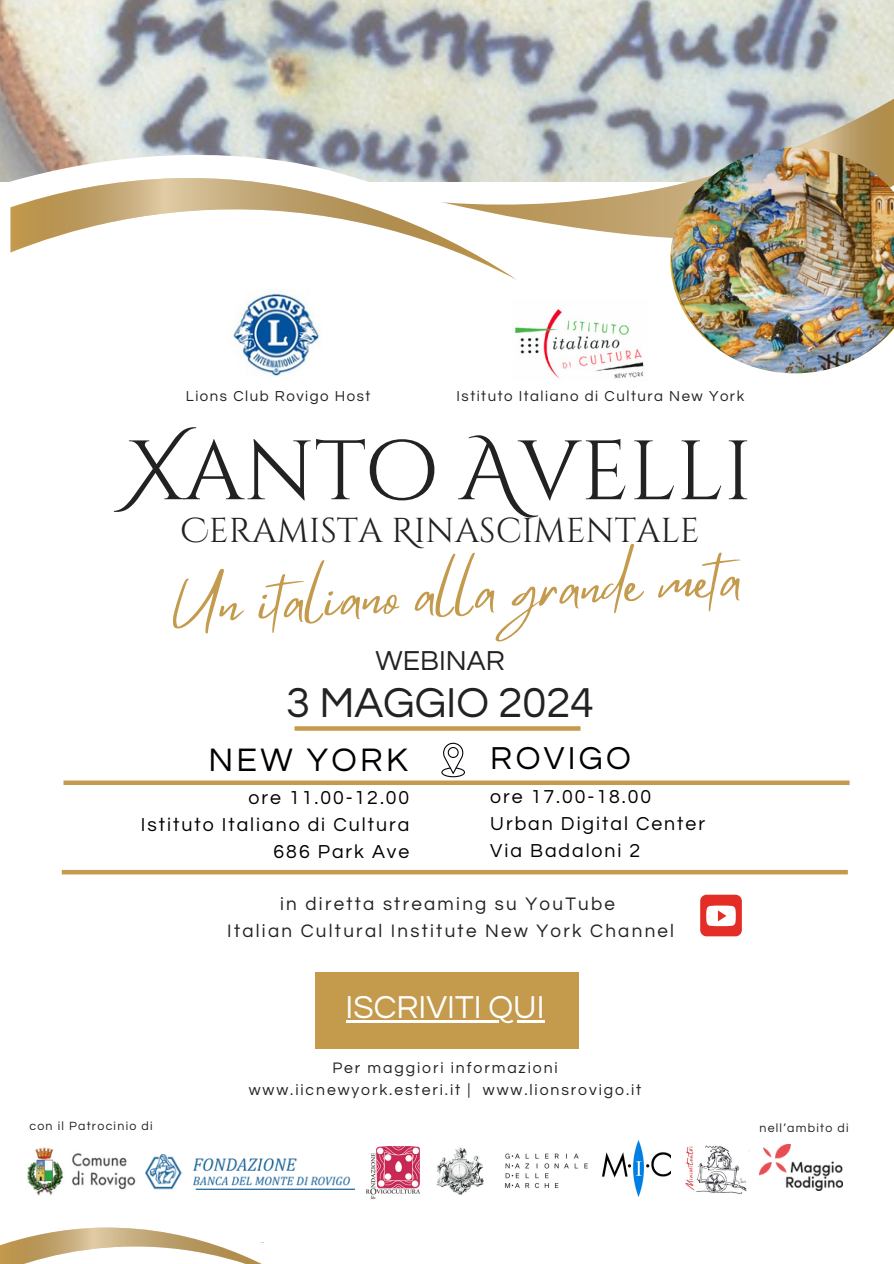
<style>
.page{position:relative;width:894px;height:1264px;background:#fff}
.page>*{position:absolute;margin:0;border:0;box-sizing:border-box;transform-origin:0 0}
.t1{font:84px "Cinzel Decorative";color:#222}
.t2{font:55.5px "Mistrully";color:#c49a4d}
.t3{font:43.5px "Questrial";color:#222}
.t4{font:34.5px "Cinzel Decorative";color:#222}
.t5{font:33.75px "Questrial";letter-spacing:.1em;color:#000}
.t6{font:33px "Questrial";color:#fff}
.t7{font:33px "Questrial";letter-spacing:.1em;color:#000}
.t8{font:28.5px "Questrial";color:#222}
.t9{font:19.5px/27px "Questrial";letter-spacing:.1em;color:#000}
.t10{font:18.75px/26.2px "Questrial";letter-spacing:.12em;color:#222;text-align:center}
.t11{font:15.75px "Questrial";letter-spacing:.12em;color:#222}
.t12{font:15px "Questrial";letter-spacing:.1em;color:#222}
.t13{font:12.3px "Questrial";letter-spacing:.1em;color:#222}
</style>
<div class="page">
<img style="left:685px;top:1145px;width:64px;height:49px">
<img style="left:366px;top:1146px;width:53px;height:52px">
<img style="left:27px;top:1147px;width:100px;height:27px">
<img style="left:146px;top:1154px;width:208px;height:35px">
<img style="left:436px;top:1147px;width:47px;height:46px">
<img style="left:505px;top:1153px;width:83px;height:36px">
<img style="left:0;top:0;width:893px;height:181px">
<svg style="left:319px;top:89px;width:574px;height:62px;background:#bdc0bc"></svg>
<svg style="left:10px;top:151px;width:660px;height:87px"></svg>
<svg style="left:10px;top:175px;width:507px;height:105px"></svg>
<img style="left:515px;top:309px;width:129px;height:70px">
<svg style="left:294px;top:726px;width:286px;height:4px"></svg>
<img style="left:233px;top:289px;width:87px;height:87px">
<div style="left:700px;top:894px;width:41px;height:42px;background:#e52d27;border-radius:6px"></div>
<svg style="left:706px;top:905px;width:29px;height:21px"></svg>
<hr style="left:62px;top:870px;width:785px;height:4px;background:#c49a4d">
<div style="left:63px;top:780px;width:786px;height:5px;background:#c49a4d"></div>
<img style="left:670px;top:148px;width:223px;height:225px">
<svg style="left:0;top:1174px;width:263px;height:89px"></svg>
<svg style="left:441px;top:742px;width:24px;height:35px"></svg>
<div style="left:315px;top:971px;width:263px;height:77px;background:#c49a4d"></div>
<img style="left:759px;top:1144px;width:83px;height:46px">
<img style="left:602px;top:1140px;width:68px;height:56px">
<hr style="left:345px;top:1020px;width:199px;height:2px;background:#fff">
<p class="t12" style="left:186px;top:389px;width:186px">Lions Club Rovigo Host</p>
<p class="t12" style="left:456px;top:389px;width:289px">Istituto Italiano di Cultura New York</p>
<h6 class="t1" style="left:128px;top:417px;width:625px">Xanto Avelli</h6>
<h6 class="t4" style="left:180px;top:508px;width:520px">Ceramista Rinascimentale</h6>
<p class="t2" style="left:169px;top:563px;width:572px;rotate:-3deg">Un italiano alla grande meta</p>
<h3 class="t8" style="left:375px;top:646px;width:131px">WEBINAR</h3>
<h3 class="t3" style="left:286px;top:681px;width:309px">3 MAGGIO 2024</h3>
<h5 class="t7" style="left:490px;top:742px;width:142px">ROVIGO</h5>
<h5 class="t9" style="left:490px;top:783px;width:216px">ore 17.00-18.00<br>Urban Digital Center<br>Via Badaloni 2</h5>
<p class="t5" style="left:208px;top:742px;width:201px">NEW YORK</p>
<p class="t9" style="left:141px;top:784px;width:270px;text-align:right">ore 11.00-12.00<br>Istituto Italiano di Cultura<br>686 Park Ave</p>
<h6 class="t10" style="left:227px;top:891px;width:448px">in diretta streaming su YouTube<br>Italian Cultural Institute New York Channel</h6>
<p class="t6" style="left:345px;top:991px;width:200px">ISCRIVITI QUI</p>
<p class="t11" style="left:332px;top:1059px;width:227px">Per maggiori informazioni</p>
<p class="t11" style="left:249px;top:1081px;width:394px">www.iicnewyork.esteri.it | www.lionsrovigo.it</p>
<p class="t13" style="left:29px;top:1119px;width:125px">con il Patrocinio di</p>
<p class="t13" style="left:759px;top:1121px;width:91px">nell’ambito di</p>
</div>
